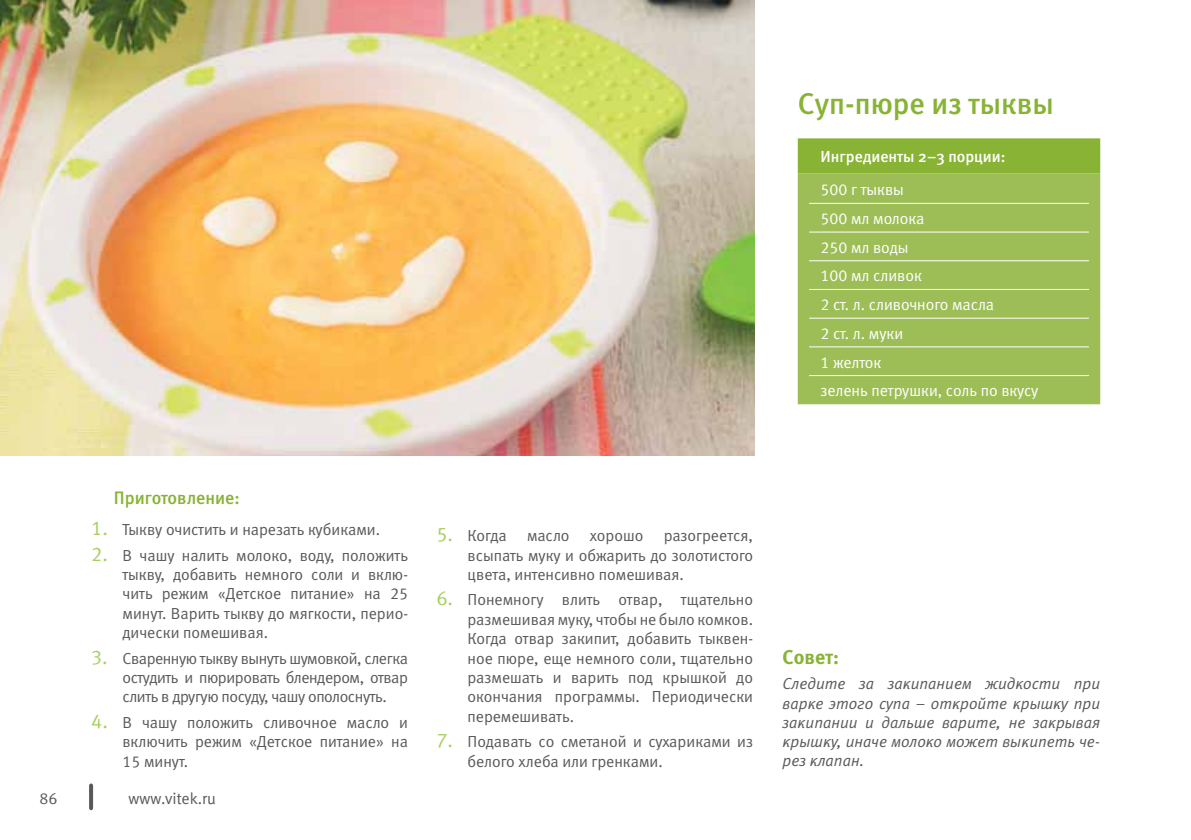
<style>
.page{position:relative;width:1191px;height:840px;background:#fff}
.page>*{position:absolute;margin:0;border:0;box-sizing:border-box;transform-origin:0 0}
.t1{font:30px "Meta Medium C";color:#88b334}
.t2{font:20px "Meta Bold LFC";color:#88b334}
.t3{font:18px "Meta Medium C";color:#88b334}
.t4{font:16px/19.4px "Meta Normal LFC";color:#58595b;text-align:justify}
.t5{font:italic 16px/19.2px "Meta Normal LFC";color:#58595b;text-align:justify}
.t6{font:16px/28.6px "Meta Normal LFC";color:#fff}
.t7{font:16px "Meta Medium C";color:#fff}
.s1{font-size:20px;color:#a6d05e}
</style>
<div class="page">
<svg style="left:89px;top:785px;width:4px;height:22px"></svg>
<div style="left:797px;top:138px;width:303px;height:35px;background:#88b334"></div>
<div style="left:797px;top:173px;width:303px;height:231px;background:#9dbe57"></div>
<hr style="left:809px;top:231px;width:280px;height:1px;background:#fff">
<hr style="left:809px;top:260px;width:280px;height:1px;background:#fff">
<hr style="left:809px;top:289px;width:280px;height:1px;background:#fff">
<hr style="left:809px;top:203px;width:280px;height:1px;background:#fff">
<hr style="left:809px;top:317px;width:280px;height:1px;background:#fff">
<hr style="left:809px;top:375px;width:280px;height:1px;background:#fff">
<hr style="left:809px;top:346px;width:280px;height:1px;background:#fff">
<img style="left:0;top:0;width:754px;height:455px">
<h1 class="t1" style="left:797px;top:87px;width:258px">Суп-пюре из тыквы</h1>
<p class="t7" style="left:820px;top:147px;width:187px">Ингредиенты 2–3 порции:</p>
<p class="t6" style="left:820px;top:175px;width:219px">500 г тыквы<br>500 мл молока<br>250 мл воды<br>100 мл сливок<br>2 ст. л. сливочного масла<br>2 ст. л. муки<br>1 желток<br>зелень петрушки, соль по вкусу</p>
<p class="t3" style="left:114px;top:487px;width:127px">Приготовление:</p>
<p class="t4" style="left:91px;top:519px;width:290px"><span class="s1">1.</span> Тыкву очистить и нарезать кубиками.</p>
<p class="t4" style="left:122px;top:545px;width:287px;text-indent:-31px"><span class="s1">2.</span> В чашу налить молоко, воду, положить тыкву, добавить немного соли и вклю&shy;чить режим «Детское питание» на 25 минут. Варить тыкву до мягкости, перио&shy;дически помешивая.</p>
<p class="t4" style="left:122px;top:648px;width:287px;text-indent:-31px"><span class="s1">3.</span> Сваренную тыкву вынуть шумовкой, слегка остудить и пюрировать блендером, отвар слить в другую посуду, чашу ополоснуть.</p>
<p class="t4" style="left:122px;top:712px;width:287px;text-indent:-31px"><span class="s1">4.</span> В чашу положить сливочное масло и включить режим «Детское питание» на 15 минут.</p>
<p class="t4" style="left:40px;top:788px;width:19px">86</p>
<p class="t4" style="left:129px;top:788px;width:89px">www.vitek.ru</p>
<p class="t4" style="left:436px;top:525px;width:72px"><span class="s1">5.</span> Когда</p>
<p class="t4" style="left:527px;top:525px;width:44px">масло</p>
<p class="t4" style="left:590px;top:525px;width:55px">хорошо</p>
<p class="t4" style="left:467px;top:525px;width:287px;text-indent:196px">разогреется, всыпать муку и обжарить до золотистого цвета, интенсивно помешивая.</p>
<p class="t4" style="left:467px;top:589px;width:287px;text-indent:-31px"><span class="s1">6.</span> Понемногу влить отвар, тщательно размешивая муку, чтобы не было комков.<br>Когда отвар закипит, добавить тыквен&shy;ное пюре, еще немного соли, тщательно размешать и варить под крышкой до окончания программы. Периодически перемешивать.</p>
<p class="t4" style="left:467px;top:731px;width:287px;text-indent:-31px"><span class="s1">7.</span> Подавать со сметаной и сухариками из белого хлеба или гренками.</p>
<p class="t2" style="left:782px;top:645px;width:58px">Совет:</p>
<p class="t5" style="left:782px;top:673px;width:319px">Следите за закипанием жидкости при варке этого супа – откройте крышку при закипании и дальше варите, не закрывая крышку, иначе молоко может выкипеть че&shy;рез клапан.</p>
</div>
